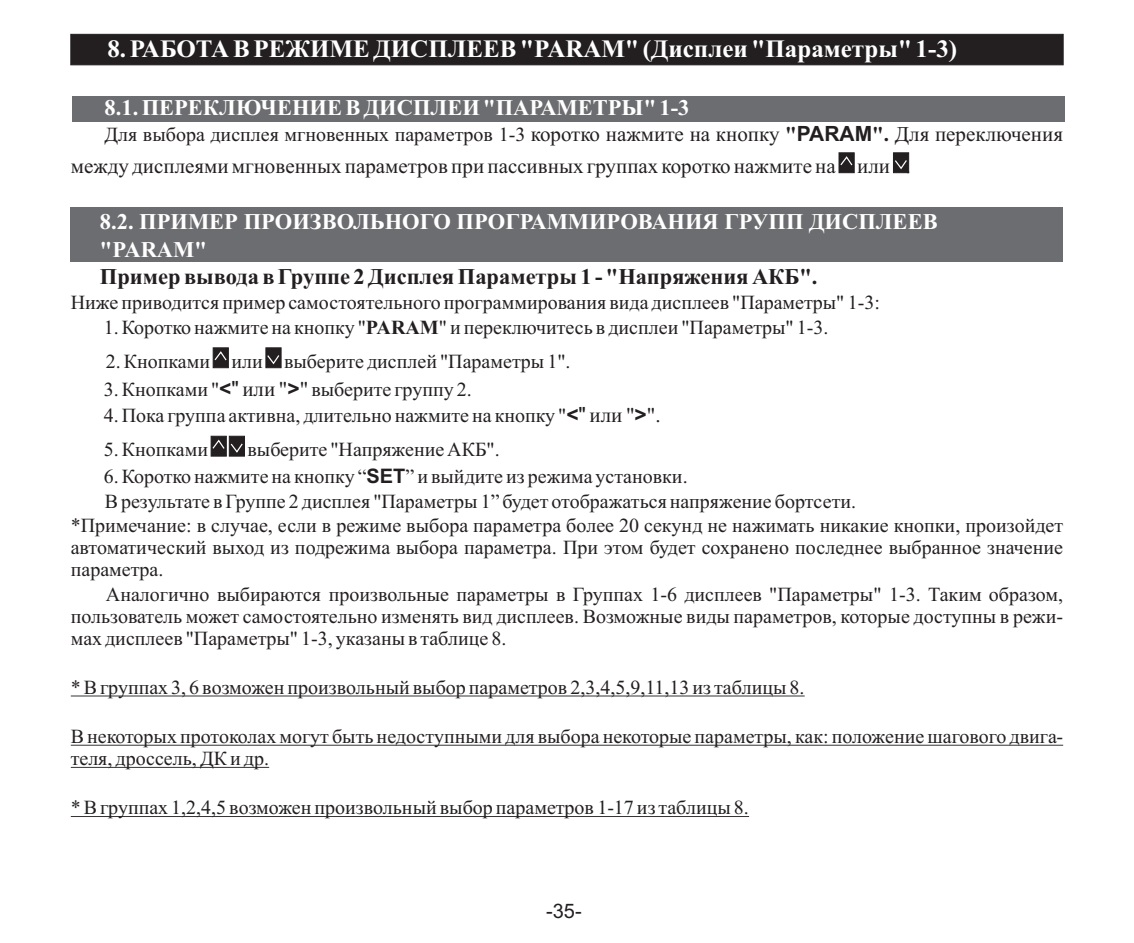
<style>
.page{position:relative;width:1134px;height:943px;background:#fff}
.page>*{position:absolute;margin:0;border:0;box-sizing:border-box;transform-origin:0 0}
.t1{font:700 25px "Times New Roman";color:#fff}
.t2{font:700 22.5px/27.5px "Times New Roman";color:#fff}
.t3{font:700 22.5px "Times New Roman";color:#231f20}
.t4{font:21px "Times New Roman";color:#231f20}
.t5{font:20px/22.2px "Times New Roman";color:#231f20}
.t6{font:20px "Arial";color:#231f20}
.s1{font-size:21px}
.s2{font-weight:700;font-size:21px}
.s3{font-family:"Arial";font-weight:700;font-size:21px}
.s4{font-weight:700}
.s5{font-family:"Arial";font-size:21px}
.s6{font-family:"Arial";font-weight:700}
</style>
<div class="page">
<div style="left:72px;top:96px;width:992px;height:26px;background:#6c6d70"></div>
<div style="left:71px;top:207px;width:992px;height:55px;background:#6c6d70"></div>
<svg style="left:70px;top:34px;width:994px;height:31px;background:#242021"></svg>
<svg style="left:838px;top:152px;width:17px;height:21px"></svg>
<svg style="left:893px;top:152px;width:16px;height:21px"></svg>
<svg style="left:213px;top:347px;width:16px;height:21px"></svg>
<svg style="left:265px;top:347px;width:17px;height:21px"></svg>
<svg style="left:211px;top:436px;width:34px;height:20px"></svg>
<hr style="left:71px;top:695px;width:734px;height:1px;background:#231f20">
<hr style="left:71px;top:744px;width:992px;height:1px;background:#231f20">
<hr style="left:71px;top:767px;width:198px;height:1px;background:#231f20">
<hr style="left:71px;top:816px;width:678px;height:1px;background:#231f20">
<p class="t1" style="left:107px;top:40px;width:851px">8. РАБОТА В РЕЖИМЕ ДИСПЛЕЕВ "PARAM" (Дисплеи "Параметры" 1-3)</p>
<p class="t2" style="left:105px;top:96px;width:586px">8.1. ПЕРЕКЛЮЧЕНИЕ В ДИСПЛЕИ "ПАРАМЕТРЫ" 1-3</p>
<p class="t5" style="left:105px;top:125px;width:960px">Для выбора дисплея мгновенных параметров 1-3 <span class="s1">коротко нажмите на кнопку</span> <span class="s2">"</span><span class="s3">PARAM</span><span class="s2">".</span> <span class="s1">Для переключения</span></p>
<p class="t4" style="left:71px;top:158px;width:841px">между дисплеями мгновенных параметров при пассивных группах коротко нажмите на или .</p>
<p class="t2" style="left:100px;top:210px;width:839px">8.2. ПРИМЕР ПРОИЗВОЛЬНОГО ПРОГРАММИРОВАНИЯ ГРУПП ДИСПЛЕЕВ "PARAM"</p>
<p class="t3" style="left:100px;top:269px;width:719px">Пример вывода в Группе 2 Дисплея Параметры 1 - "Напряжения АКБ".</p>
<p class="t5" style="left:71px;top:293px;width:811px">Ниже приводится пример самостоятельного программирования вида дисплеев "Параметры" 1-3:</p>
<p class="t5" style="left:104px;top:317px;width:726px">1. Коротко нажмите на кнопку "<span class="s4">PARAM</span>" и переключитесь в дисплеи "Параметры" 1-3.</p>
<p class="t5" style="left:106px;top:352px;width:466px">2. Кнопками или выберите дисплей "Параметры 1".</p>
<p class="t5" style="left:104px;top:380px;width:370px">3. Кнопками "<span class="s3">&lt;</span><span class="s5">"</span> <span class="s1">или "</span><span class="s3">&gt;</span><span class="s1">"</span> выберите группу 2.</p>
<p class="t5" style="left:104px;top:406px;width:558px">4. Пока группа активна,длительно нажмите на кнопку "<span class="s3">&lt;</span><span class="s5">"</span> <span class="s1">или "</span><span class="s3">&gt;</span><span class="s1">".</span></p>
<p class="t5" style="left:104px;top:440px;width:106px">5. Кнопками</p>
<p class="t5" style="left:247px;top:440px;width:254px">выберите "Напряжение АКБ".</p>
<p class="t5" style="left:104px;top:467px;width:585px">6. Коротко нажмите на кнопку “<span class="s6">SET</span>” и выйдите из режима установки.</p>
<p class="t5" style="left:105px;top:491px;width:753px">В результате в Группе 2 дисплея "Параметры 1” будет отображаться напряжение бортсети.</p>
<p class="t5" style="left:71px;top:516px;width:994px">*Примечание: в случае, если в режиме выбора параметра более 20 секунд не нажимать никакие кнопки, произойдет</p>
<p class="t5" style="left:71px;top:538px;width:994px">автоматический выход из подрежима выбора параметра. При этом будет сохранено последнее выбранное значение параметра.</p>
<p class="t5" style="left:71px;top:584px;width:994px;text-align:justify;text-indent:35px">Аналогично выбираются произвольные параметры в Группах 1-6 дисплеев "Параметры" 1-3. Таким образом, пользователь может самостоятельно изменять вид дисплеев. Возможные виды параметров, которые доступны в режи&shy;мах дисплеев "Параметры" 1-3, указаны в таблице 8.</p>
<p class="t5" style="left:71px;top:677px;width:735px">* В группах 3, 6 возможен произвольный выбор параметров 2,3,4,5,9,11,13 из таблицы 8.</p>
<p class="t5" style="left:71px;top:727px;width:994px">В некоторых протоколах могут быть недоступными для выбора некоторые параметры, как: положение шагового двига&shy;теля, дроссель, ДК и др.</p>
<p class="t5" style="left:71px;top:798px;width:680px">* В группах 1,2,4,5 возможен произвольный выбор параметров 1-17 из таблицы 8.</p>
<p class="t6" style="left:546px;top:903px;width:37px">-35-</p>
</div>
